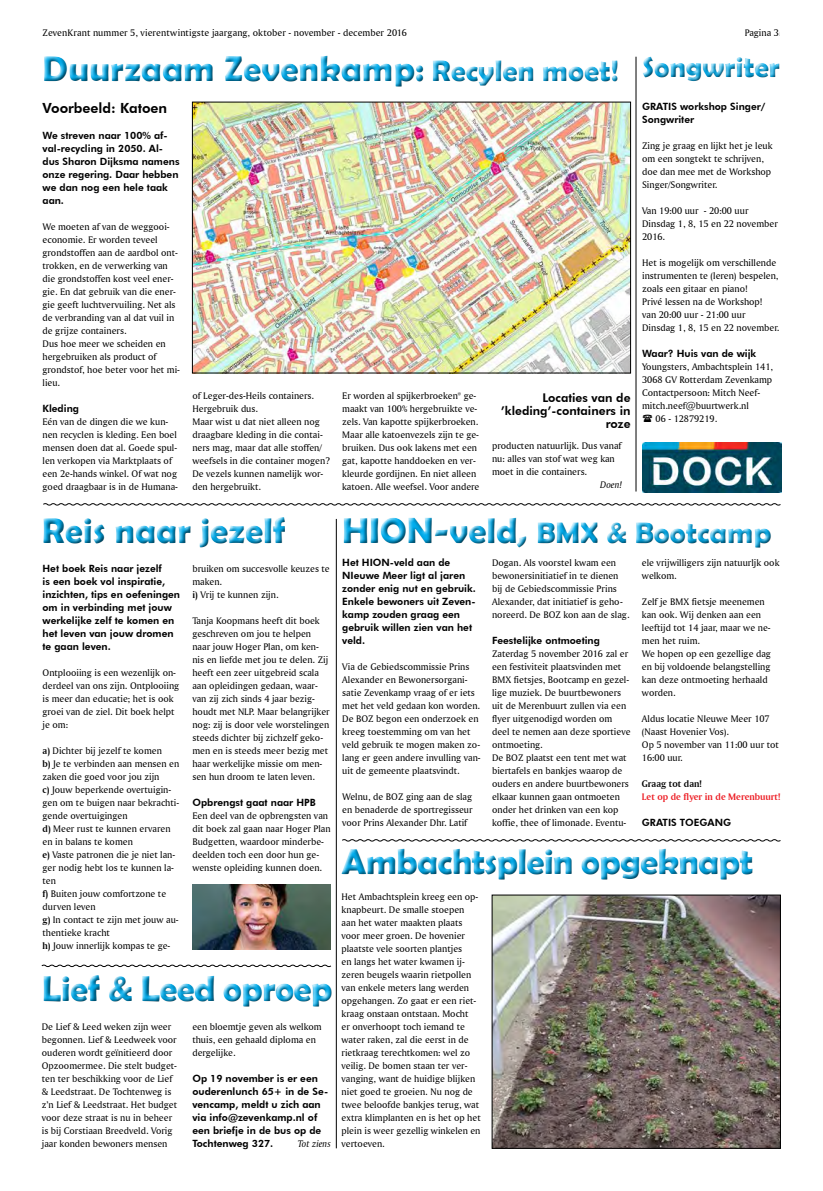
<style>
.page{position:relative;width:823px;height:1191px;background:#fff}
.page>*{position:absolute;margin:0;border:0;box-sizing:border-box;transform-origin:0 0}
.t1{font:700 36px "Berlin Sans FB Demi";color:#00aeef}
.t2{font:700 36px "Berlin Sans FB Demi";letter-spacing:-.02em;color:#00aeef}
.t3{font:700 30px "Berlin Sans FB Demi";color:#00aeef}
.t4{font:700 29px "Berlin Sans FB Demi";color:#00aeef}
.t5{font:800 14px "Futura BT";color:#000}
.t6{font:800 12px/13px "Futura BT";color:#000;text-align:right}
.t7{font:10px/13px "Amerigo BT Roman A";color:#000}
.t8{font:800 10px/13px "Futura BT";color:#000}
.t9{font:10px "Amerigo BT Bold A";color:#ed1d24}
.t10{font:10px "Amerigo BT Italic A";color:#000}
.t11{font:10px "Amerigo BT Bold A";color:#000}
.s1{font-size:30px}
.s2{font-family:"Amerigo BT Bold A"}
.s3{font-size:36px}
</style>
<div class="page">
<svg style="left:44px;top:56px;width:574px;height:31px"></svg>
<svg style="left:344px;top:518px;width:427px;height:30px"></svg>
<svg style="left:43px;top:972px;width:293px;height:40px"></svg>
<img style="left:194px;top:104px;width:434px;height:267px">
<svg style="left:43px;top:503px;width:737px;height:3px"></svg>
<img style="left:192px;top:884px;width:139px;height:65px">
<svg style="left:43px;top:517px;width:242px;height:31px"></svg>
<svg style="left:41px;top:964px;width:290px;height:3px"></svg>
<hr style="left:336px;top:519px;width:1px;height:629px;background:#000">
<svg style="left:342px;top:839px;width:438px;height:3px"></svg>
<svg style="left:342px;top:849px;width:411px;height:31px"></svg>
<img style="left:493px;top:897px;width:285px;height:249px">
<hr style="left:635px;top:57px;width:1px;height:434px;background:#000">
<svg style="left:644px;top:57px;width:136px;height:24px"></svg>
<img style="left:642px;top:442px;width:139px;height:50px">
<p class="t7" style="left:43px;top:26px;width:365px">ZevenKrant nummer 5, vierentwintigste jaargang, oktober - november - december 2016</p>
<p class="t7" style="left:744px;top:26px;width:36px">Pagina 3</p>
<p class="t7" style="left:752px;top:26px;width:28px">Pagina</p>
<h1 class="t1" style="left:43px;top:48px;width:577px">Duurzaam Zevenkamp: <span class="s1">Recylen moet!</span></h1>
<h3 class="t5" style="left:43px;top:99px;width:126px">Voorbeeld: Katoen</h3>
<p class="t8" style="left:43px;top:129px;width:138px">We streven naar 100% af&shy;val-recycling in 2050. Al&shy;dus Sharon Dijksma namens onze regering. Daar hebben we dan nog een hele taak aan.</p>
<p class="t7" style="left:43px;top:220px;width:139px">We moeten af van de weggooi&shy;economie. Er worden teveel grondstoffen aan de aardbol ont&shy;trokken, en de verwerking van die grondstoffen kost veel ener&shy;gie. En dat gebruik van die ener&shy;gie geeft luchtvervuiling. Net als de verbranding van al dat vuil in de grijze containers.<br>Dus hoe meer we scheiden en hergebruiken als product of grondstof, hoe beter voor het mi&shy;lieu.</p>
<p class="t8" style="left:43px;top:402px;width:38px">Kleding</p>
<p class="t7" style="left:43px;top:415px;width:137px">Eén van de dingen die we kun&shy;nen recyclen is kleding. Een boel mensen doen dat al. Goede spul&shy;len verkopen via Marktplaats of een 2e-hands winkel. Of wat nog goed draagbaar is in de Humana-</p>
<p class="t7" style="left:192px;top:389px;width:139px">of Leger-des-Heils containers.<br>Hergebruik dus.<br>Maar wist u dat niet alleen nog draagbare kleding in die contai&shy;ners mag, maar dat alle stoffen/ weefsels in die container mogen?<br>De vezels kunnen namelijk wor&shy;den hergebruikt.</p>
<p class="t7" style="left:342px;top:389px;width:139px">Er worden al spijkerbroeken* ge&shy;maakt van 100% hergebruikte ve&shy;zels. Van kapotte spijkerbroeken.<br>Maar alle katoenvezels zijn te ge&shy;bruiken. Dus ook lakens met een gat, kapotte handdoeken en ver&shy;kleurde gordijnen. En niet alleen katoen. Alle weefsel. Voor andere</p>
<p class="t6" style="left:501px;top:391px;width:131px">Locaties van de ’kleding’-containers in roze</p>
<p class="t7" style="left:492px;top:439px;width:131px">producten natuurlijk. Dus vanaf nu: alles van stof wat weg kan moet in die containers.</p>
<p class="t10" style="left:600px;top:479px;width:23px">Doen!</p>
<h3 class="t4" style="left:641px;top:50px;width:139px">Songwriter</h3>
<p class="t8" style="left:641px;top:100px;width:125px">GRATIS workshop Singer/<br>Songwriter</p>
<p class="t7" style="left:641px;top:139px;width:132px">Zing je graag en lijkt het je leuk om een songtekt te schrijven, doe dan mee met de Workshop<br>Singer/Songwriter.</p>
<p class="t7" style="left:641px;top:204px;width:137px">Van 19:00 uur - 20:00 uur<br>Dinsdag 1, 8, 15 en 22 november<br>2016.</p>
<p class="t7" style="left:641px;top:256px;width:139px">Het is mogelijk om verschillende instrumenten te (leren) bespelen, zoals een gitaar en piano!<br>Privé lessen na de Workshop!<br>van 20:00 uur - 21:00 uur<br>Dinsdag 1, 8, 15 en 22 november.</p>
<p class="t8" style="left:641px;top:347px;width:116px">Waar? Huis van de wijk</p>
<p class="t7" style="left:641px;top:360px;width:132px">Youngsters, Ambachtsplein 141,</p>
<p class="t7" style="left:641px;top:373px;width:131px">3068 GV Rotterdam Zevenkamp</p>
<p class="t7" style="left:641px;top:386px;width:119px">Contactpersoon: Mitch Neef-</p>
<p class="t7" style="left:641px;top:399px;width:108px">mitch.neef@buurtwerk.nl</p>
<p class="t7" style="left:655px;top:412px;width:63px">06 - 12879219.</p>
<h1 class="t1" style="left:42px;top:510px;width:245px">Reis naar jezelf</h1>
<p class="t8" style="left:43px;top:562px;width:139px">Het boek Reis naar jezelf<br>is een boek vol inspiratie, inzichten, tips en oefeningen om in verbinding met jouw werkelijke zelf te komen en het leven van jouw dromen te gaan leven.</p>
<p class="t7" style="left:43px;top:666px;width:138px">Ontplooiing is een wezenlijk on&shy;derdeel van ons zijn. Ontplooiing is meer dan educatie; het is ook groei van de ziel. Dit boek helpt je om:</p>
<p class="t7" style="left:43px;top:744px;width:138px"><span class="s2">a)</span> Dichter bij jezelf te komen<br><span class="s2">b)</span> Je te verbinden aan mensen en zaken die goed voor jou zijn<br><span class="s2">c)</span> Jouw beperkende overtuigin&shy;gen om te buigen naar bekrachti&shy;gende overtuigingen<br><span class="s2">d)</span> Meer rust te kunnen ervaren en in balans te komen<br><span class="s2">e)</span> Vaste patronen die je niet lan&shy;ger nodig hebt los te kunnen la&shy;ten<br><span class="s2">f)</span> Buiten jouw comfortzone te durven leven<br><span class="s2">g)</span> In contact te zijn met jouw au&shy;thentieke kracht<br><span class="s2">h)</span> Jouw innerlijk kompas te ge-</p>
<p class="t7" style="left:192px;top:562px;width:139px">bruiken om succesvolle keuzes te maken.<br><span class="s2">i)</span> Vrij te kunnen zijn.</p>
<p class="t7" style="left:192px;top:614px;width:139px">Tanja Koopmans heeft dit boek geschreven om jou te helpen naar jouw Hoger Plan, om ken&shy;nis en liefde met jou te delen. Zij heeft een zeer uitgebreid scala aan opleidingen gedaan, waar&shy;van zij zich sinds 4 jaar bezig&shy;houdt met NLP. Maar belangrijker nog: zij is door vele worstelingen steeds dichter bij zichzelf geko&shy;men en is steeds meer bezig met haar werkelijke missie om men&shy;sen hun droom te laten leven.</p>
<p class="t8" style="left:192px;top:796px;width:125px">Opbrengst gaat naar HPB</p>
<p class="t7" style="left:192px;top:809px;width:140px">Een deel van de opbrengsten van dit boek zal gaan naar Hoger Plan<br>Budgetten, waardoor minderbe&shy;deelden toch een door hun ge&shy;wenste opleiding kunnen doen.</p>
<h1 class="t2" style="left:42px;top:968px;width:292px">Lief &amp; Leed oproep</h1>
<p class="t7" style="left:42px;top:1020px;width:137px">De Lief &amp; Leed weken zijn weer begonnen. Lief &amp; Leedweek voor ouderen wordt geïnitieerd door<br>Opzoomermee. Die stelt budget&shy;ten ter beschikking voor de Lief &amp; Leedstraat. De Tochtenweg is z’n Lief &amp; Leedstraat. Het budget voor deze straat is nu in beheer is bij Corstiaan Breedveld. Vorig jaar konden bewoners mensen</p>
<p class="t7" style="left:192px;top:1020px;width:131px">een bloemtje geven als welkom thuis, een gehaald diploma en dergelijke.</p>
<p class="t8" style="left:192px;top:1072px;width:137px">Op 19 november is er een ouderenlunch 65+ in de Se&shy;vencamp, meldt u zich aan via info@zevenkamp.nl of een briefje in de bus op de<br>Tochtenweg 327.</p>
<p class="t10" style="left:298px;top:1137px;width:34px">Tot ziens</p>
<h2 class="t3" style="left:342px;top:515px;width:430px"><span class="s3">HION-veld,</span> BMX &amp; Bootcamp</h2>
<p class="t8" style="left:342px;top:556px;width:135px">Het HION-veld aan de<br>NIeuwe Meer ligt al jaren zonder enig nut en gebruik.<br>Enkele bewoners uit Zeven&shy;kamp zouden graag een gebruik willen zien van het veld.</p>
<p class="t7" style="left:342px;top:660px;width:140px">Via de Gebiedscommissie Prins<br>Alexander en Bewonersorgani&shy;satie Zevenkamp vraag of er iets met het veld gedaan kon worden.<br>De BOZ begon een onderzoek en kreeg toestemming om van het veld gebruik te mogen maken zo&shy;lang er geen andere invulling van&shy;uit de gemeente plaatsvindt.</p>
<p class="t7" style="left:342px;top:790px;width:132px;text-align:justify">Welnu, de BOZ ging aan de slag en benaderde de sportregisseur voor Prins Alexander Dhr. Latif</p>
<p class="t7" style="left:641px;top:556px;width:139px">ele vrijwilligers zijn natuurljk ook welkom.</p>
<p class="t7" style="left:641px;top:595px;width:130px">Zelf je BMX fietsje meenemen kan ook. Wij denken aan een leeftijd tot 14 jaar, maar we ne&shy;men het ruim.<br>We hopen op een gezellige dag en bij voldoende belangstelling kan deze ontmoeting herhaald worden.</p>
<p class="t7" style="left:641px;top:712px;width:138px">Aldus locatie NIeuwe Meer 107 (Naast Hovenier Vos).<br>Op 5 november van 11:00 uur tot<br>16:00 uur.</p>
<p class="t11" style="left:641px;top:777px;width:61px">Graag tot dan!</p>
<p class="t9" style="left:641px;top:790px;width:140px">Let op de flyer in de Merenbuurt!</p>
<p class="t8" style="left:641px;top:816px;width:91px">GRATIS TOEGANG</p>
<h1 class="t2" style="left:341px;top:840px;width:413px">Ambachtsplein opgeknapt</h1>
<p class="t7" style="left:341px;top:889px;width:141px">Het Ambachtsplein kreeg een op&shy;knapbeurt. De smalle stoepen aan het water maakten plaats voor meer groen. De hovenier plaatste vele soorten plantjes<br>en langs het water kwamen ij&shy;zeren beugels waarin rietpollen van enkele meters lang werden opgehangen. Zo gaat er een riet&shy;kraag onstaan ontstaan. Mocht<br>er onverhoopt toch iemand te water raken, zal die eerst in de rietkraag terechtkomen: wel zo veilig. De bomen staan ter ver&shy;vanging, want de huidige blijken niet goed te groeien. Nu nog de twee beloofde bankjes terug, wat extra klimplanten en is het op het plein is weer gezellig winkelen en vertoeven.</p>
<p class="t7" style="left:492px;top:556px;width:139px">Dogan. Als voorstel kwam een bewonersinitiatief in te dienen bij de Gebiedscommissie Prins<br>Alexander, dat initiatief is geho&shy;noreerd. De BOZ kon aan de slag.</p>
<p class="t8" style="left:492px;top:634px;width:109px">Feestelijke ontmoeting</p>
<p class="t7" style="left:492px;top:647px;width:140px">Zaterdag 5 november 2016 zal er een festiviteit plaatsvinden met<br>BMX fietsjes, Bootcamp en gezel&shy;lige muziek. De buurtbewoners uit de Merenbuurt zullen via een flyer uitgenodigd worden om deel te nemen aan deze sportieve ontmoeting.<br>De BOZ plaatst een tent met wat biertafels en bankjes waarop de ouders en andere buurtbewoners elkaar kunnen gaan ontmoeten onder het drinken van een kop koffie, thee of limonade. Eventu-</p>
</div>
